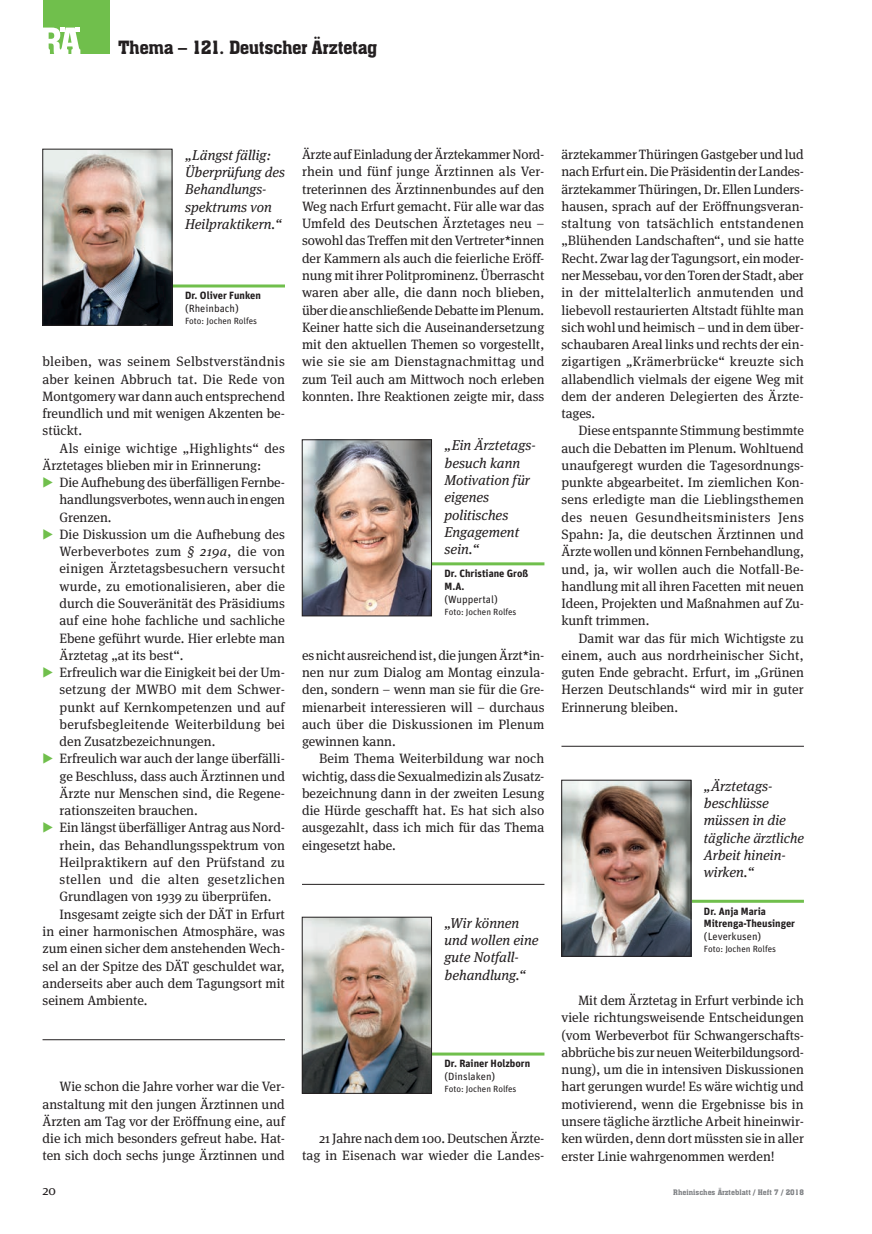
<style>
.page{position:relative;width:872px;height:1234px;background:#fff}
.page>*{position:absolute;margin:0;border:0;box-sizing:border-box;transform-origin:0 0}
.t1{font:18px "Aachen BT";letter-spacing:-.025em;color:#231f20}
.t2{font:italic 14.25px/17.2px "Meta Serif OT";color:#231f20}
.t3{font:13.5px/17.2px "Meta Serif OT";color:#231f20;text-align:justify}
.t4{font:13.5px "Meta Serif OT";letter-spacing:.02em;color:#231f20}
.t5{font:13.5px "Meta Serif OT";letter-spacing:.035em;color:#231f20}
.t6{font:13.5px "Meta Serif OT";letter-spacing:.025em;color:#231f20}
.t7{font:700 10.5px/12.8px "Unit";color:#231f20}
.t8{font:10.5px "Unit";color:#231f20}
.t9{font:9px "Unit";color:#231f20}
.t10{font:7.5px "Aachen BT";color:#808285}
.s1{font-style:italic}
</style>
<div class="page">
<div style="left:43px;top:0;width:66px;height:54px;background:#70bf4c"></div>
<svg style="left:43px;top:28px;width:37px;height:26px"></svg>
<hr style="left:43px;top:1039px;width:242px;height:1px;background:#231f20">
<hr style="left:561px;top:745px;width:243px;height:1px;background:#231f20">
<hr style="left:172px;top:284px;width:113px;height:3px;background:#70bf4c">
<img style="left:45px;top:151px;width:125px;height:172px">
<div style="left:43px;top:149px;width:129px;height:176px;border:1px solid #231f20"></div>
<hr style="left:432px;top:562px;width:112px;height:3px;background:#70bf4c">
<img style="left:304px;top:441px;width:126px;height:173px">
<div style="left:302px;top:439px;width:130px;height:177px;border:1px solid #231f20"></div>
<hr style="left:432px;top:1052px;width:112px;height:3px;background:#70bf4c">
<img style="left:304px;top:918px;width:126px;height:173px">
<div style="left:302px;top:916px;width:130px;height:177px;border:1px solid #231f20"></div>
<hr style="left:691px;top:899px;width:113px;height:3px;background:#70bf4c">
<img style="left:563px;top:781px;width:126px;height:173px">
<div style="left:561px;top:779px;width:130px;height:177px;border:1px solid #231f20"></div>
<hr style="left:302px;top:883px;width:242px;height:1px;background:#231f20">
<h1 class="t1" style="left:118px;top:36px;width:261px">Thema – 121. Deutscher Ärztetag</h1>
<p class="t2" style="left:185px;top:146px;width:101px">„Längst fällig:<br>Überprüfung des<br>Behandlungs&shy;spektrums von<br>Heilpraktikern.“</p>
<p class="t7" style="left:185px;top:289px;width:77px">Dr. Oliver Funken</p>
<p class="t8" style="left:185px;top:302px;width:55px">(Rheinbach)</p>
<p class="t9" style="left:185px;top:315px;width:74px">Foto: Jochen Rolfes</p>
<p class="t3" style="left:43px;top:353px;width:244px">bleiben, was seinem Selbstverständnis aber keinen Abbruch tat. Die Rede von Montgomery war dann auch entsprechend freundlich und mit wenigen Akzenten be&shy;stückt.</p>
<p class="t3" style="left:43px;top:439px;width:244px;text-indent:17px">Als einige wichtige „Highlights“ des<br>Ärztetages blieben mir in Erinnerung:</p>
<p class="t3" style="left:60px;top:473px;width:227px">Die Aufhebung des überfälligen Fernbe-</p>
<p class="t3" style="left:60px;top:491px;width:227px">handlungsverbotes, wenn auch in engen</p>
<p class="t3" style="left:60px;top:508px;width:54px">Grenzen.</p>
<p class="t3" style="left:60px;top:525px;width:227px">Die Diskussion um die Aufhebung des</p>
<p class="t6" style="left:60px;top:543px;width:227px">Werbeverbotes zum <span class="s1">§ 219a</span>, die von</p>
<p class="t3" style="left:60px;top:560px;width:227px">einigen Ärztetagsbesuchern versucht</p>
<p class="t3" style="left:60px;top:577px;width:227px">wurde, zu emotionalisieren, aber die</p>
<p class="t3" style="left:60px;top:594px;width:227px">durch die Souveränität des Präsidiums</p>
<p class="t3" style="left:60px;top:611px;width:227px">auf eine hohe fachliche und sachliche</p>
<p class="t3" style="left:60px;top:629px;width:227px">Ebene geführt wurde. Hier erlebte man</p>
<p class="t3" style="left:60px;top:646px;width:125px">Ärztetag „at its best“.</p>
<p class="t3" style="left:60px;top:663px;width:227px">Erfreulich war die Einigkeit bei der Um-</p>
<p class="t3" style="left:60px;top:680px;width:227px">setzung der MWBO mit dem Schwer-</p>
<p class="t3" style="left:60px;top:698px;width:227px">punkt auf Kernkompetenzen und auf</p>
<p class="t4" style="left:60px;top:715px;width:227px">berufsbegleitende Weiterbildung bei</p>
<p class="t3" style="left:60px;top:732px;width:157px">den Zusatzbezeichnungen.</p>
<p class="t3" style="left:60px;top:749px;width:227px">Erfreulich war auch der lange überfälli-</p>
<p class="t3" style="left:60px;top:767px;width:227px">ge Beschluss, dass auch Ärztinnen und</p>
<p class="t3" style="left:60px;top:784px;width:227px">Ärzte nur Menschen sind, die Regene-</p>
<p class="t3" style="left:60px;top:801px;width:140px">rationszeiten brauchen.</p>
<p class="t3" style="left:60px;top:818px;width:227px">Ein längst überfälliger Antrag aus Nord-</p>
<p class="t3" style="left:60px;top:836px;width:227px">rhein, das Behandlungsspektrum von</p>
<p class="t4" style="left:60px;top:853px;width:227px">Heilpraktikern auf den Prüfstand zu</p>
<p class="t5" style="left:60px;top:870px;width:227px">stellen und die alten gesetzlichen</p>
<p class="t3" style="left:60px;top:887px;width:213px">Grundlagen von 1939 zu überprüfen.</p>
<p class="t3" style="left:60px;top:905px;width:227px">Insgesamt zeigte sich der DÄT in Erfurt</p>
<p class="t3" style="left:43px;top:922px;width:244px">in einer harmonischen Atmosphäre, was</p>
<p class="t3" style="left:43px;top:939px;width:244px">zum einen sicher dem anstehenden Wech-</p>
<p class="t3" style="left:43px;top:956px;width:244px">sel an der Spitze des DÄT geschuldet war,</p>
<p class="t3" style="left:43px;top:974px;width:244px">anderseits aber auch dem Tagungsort mit</p>
<p class="t3" style="left:43px;top:991px;width:107px">seinem Ambiente.</p>
<p class="t3" style="left:302px;top:146px;width:244px">Ärzte auf Einladung der Ärztekammer Nord&shy;rhein und fünf junge Ärztinnen als Ver&shy;treterinnen des Ärztinnenbundes auf den Weg nach Erfurt gemacht. Für alle war das Umfeld des Deutschen Ärztetages neu – sowohl das Treffen mit den Vertreter*innen der Kammern als auch die feierliche Eröff&shy;nung mit ihrer Politprominenz. Überrascht waren aber alle, die dann noch blieben, über die anschließende Debatte im Plenum.<br>Keiner hatte sich die Auseinandersetzung mit den aktuellen Themen so vorgestellt, wie sie sie am Dienstagnachmittag und zum Teil auch am Mittwoch noch erleben konnten. Ihre Reaktionen zeigte mir, dass</p>
<p class="t2" style="left:444px;top:436px;width:93px">„Ein Ärztetags&shy;besuch kann<br>Motivation für eigenes politisches<br>Engagement sein.“</p>
<p class="t7" style="left:444px;top:567px;width:85px">Dr. Christiane Groß<br>M.A.</p>
<p class="t8" style="left:444px;top:592px;width:55px">(Wuppertal)</p>
<p class="t9" style="left:444px;top:606px;width:74px">Foto: Jochen Rolfes</p>
<p class="t3" style="left:302px;top:646px;width:244px">es nicht ausreichend ist, die jungen Ärzt*in&shy;nen nur zum Dialog am Montag einzula&shy;den, sondern – wenn man sie für die Gre&shy;mienarbeit interessieren will – durchaus auch über die Diskussionen im Plenum gewinnen kann.</p>
<p class="t3" style="left:302px;top:749px;width:244px;text-indent:17px">Beim Thema Weiterbildung war noch wichtig, dass die Sexualmedizin als Zusatz&shy;bezeichnung dann in der zweiten Lesung die Hürde geschafft hat. Es hat sich also ausgezahlt, dass ich mich für das Thema eingesetzt habe.</p>
<p class="t2" style="left:444px;top:914px;width:96px">„Wir können und wollen eine gute Notfall&shy;behandlung.“</p>
<p class="t3" style="left:43px;top:1077px;width:244px;text-indent:17px">Wie schon die Jahre vorher war die Ver&shy;anstaltung mit den jungen Ärztinnen und Ärzten am Tag vor der Eröffnung eine, auf die ich mich besonders gefreut habe. Hat&shy;ten sich doch sechs junge Ärztinnen und</p>
<p class="t7" style="left:444px;top:1056px;width:87px">Dr. Rainer Holzborn</p>
<p class="t8" style="left:444px;top:1069px;width:52px">(Dinslaken)</p>
<p class="t9" style="left:444px;top:1083px;width:74px">Foto: Jochen Rolfes</p>
<p class="t3" style="left:302px;top:1129px;width:244px;text-align:right">21 Jahre nach dem 100. Deutschen Ärzte&shy;tag in Eisenach war wieder die Landes-</p>
<p class="t3" style="left:561px;top:146px;width:244px">ärztekammer Thüringen Gastgeber und lud nach Erfurt ein. Die Präsidentin der Landes&shy;ärztekammer Thüringen, Dr. Ellen Lunders&shy;hausen, sprach auf der Eröffnungsveran&shy;staltung von tatsächlich entstandenen „Blühenden Landschaften“, und sie hatte Recht. Zwar lag der Tagungsort, ein moder&shy;ner Messebau, vor den Toren der Stadt, aber in der mittelalterlich anmutenden und liebevoll restaurierten Altstadt fühlte man sich wohl und heimisch – und in dem über&shy;schaubaren Areal links und rechts der ein&shy;zigartigen <span class="s1">„</span>Krämerbrücke“ kreuzte sich allabendlich vielmals der eigene Weg mit dem der anderen Delegierten des Ärzte&shy;tages.</p>
<p class="t3" style="left:561px;top:422px;width:244px;text-indent:17px">Diese entspannte Stimmung bestimmte auch die Debatten im Plenum. Wohltuend unaufgeregt wurden die Tagesordnungs&shy;punkte abgearbeitet. Im ziemlichen Kon&shy;sens erledigte man die Lieblingsthemen des neuen Gesundheitsministers Jens Spahn: Ja, die deutschen Ärztinnen und Ärzte wollen und können Fernbehandlung, und, ja, wir wollen auch die Notfall-Be&shy;handlung mit all ihren Facetten mit neuen Ideen, Projekten und Maßnahmen auf Zu&shy;kunft trimmen.</p>
<p class="t3" style="left:561px;top:629px;width:244px;text-indent:17px">Damit war das für mich Wichtigste zu einem, auch aus nordrheinischer Sicht, guten Ende gebracht. Erfurt, im „Grünen Herzen Deutschlands“ wird mir in guter Erinnerung bleiben.</p>
<p class="t2" style="left:704px;top:777px;width:101px">„Ärztetags&shy;beschlüsse müssen in die tägliche ärztliche<br>Arbeit hinein&shy;wirken.“</p>
<p class="t7" style="left:704px;top:904px;width:93px">Dr. Anja Maria<br>Mitrenga-Theusinger</p>
<p class="t8" style="left:704px;top:929px;width:59px">(Leverkusen)</p>
<p class="t9" style="left:704px;top:943px;width:74px">Foto: Jochen Rolfes</p>
<p class="t3" style="left:561px;top:991px;width:244px;text-indent:17px">Mit dem Ärztetag in Erfurt verbinde ich viele richtungsweisende Entscheidungen (vom Werbeverbot für Schwangerschafts&shy;abbrüche bis zur neuen Weiterbildungsord&shy;nung), um die in intensiven Diskussionen hart gerungen wurde! Es wäre wichtig und motivierend, wenn die Ergebnisse bis in unsere tägliche ärztliche Arbeit hineinwir&shy;ken würden, denn dort müssten sie in aller erster Linie wahrgenommen werden!</p>
<p class="t3" style="left:43px;top:1181px;width:15px">20</p>
<p class="t10" style="left:673px;top:1187px;width:132px">Rheinisches Ärzteblatt / Heft 7 / 2018</p>
</div>
